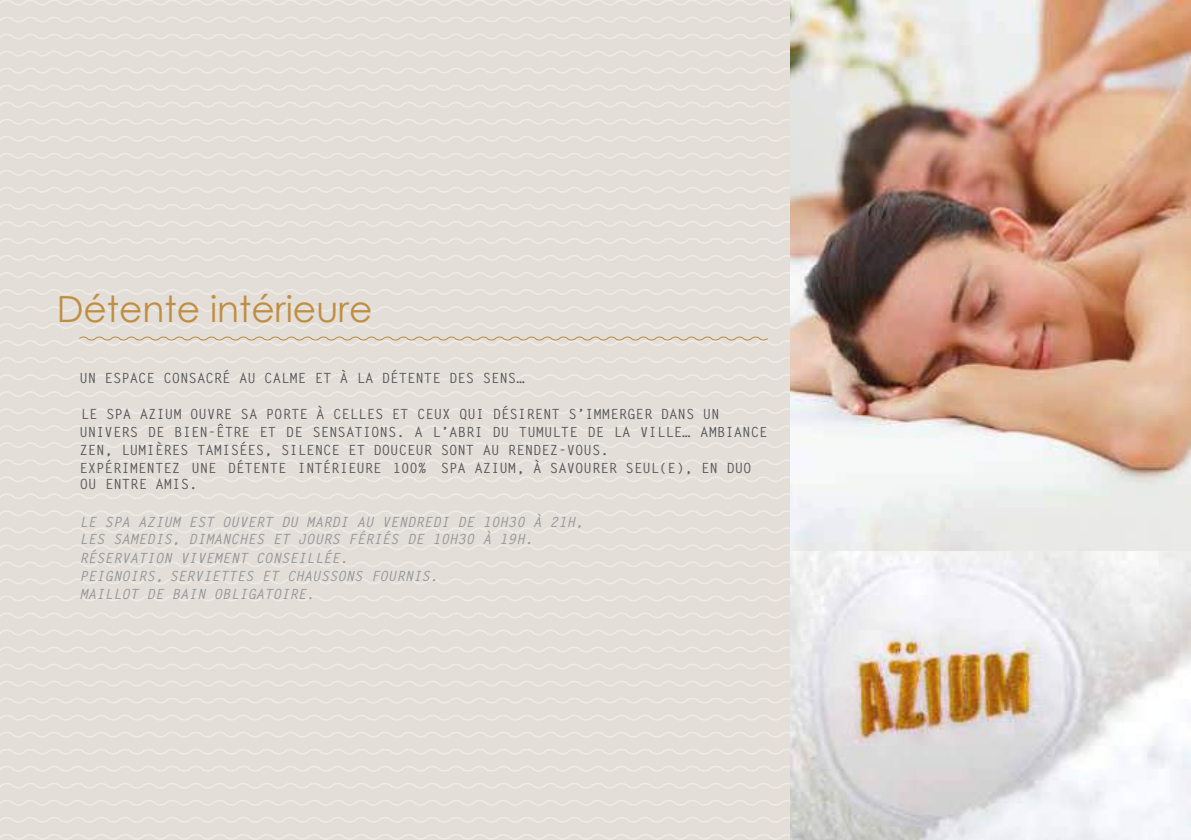
<style>
.page{position:relative;width:1191px;height:840px;background:#fff}
.page>*{position:absolute;margin:0;border:0;box-sizing:border-box;transform-origin:0 0}
.t1{font:36px "Century Gothic";color:#bf8e42}
.t2{font:700 14px/18px "Letter Gothic Std";color:#58595b}
.t3{font:italic 700 14px/18px "Letter Gothic Std";color:#95979a}
</style>
<div class="page">
<div style="left:0;top:0;width:1191px;height:839px;background:#e4ded8"></div>
<svg style="left:0;top:0;width:790px;height:5px"></svg>
<svg style="left:0;top:17px;width:790px;height:5px"></svg>
<svg style="left:0;top:34px;width:790px;height:5px"></svg>
<svg style="left:0;top:51px;width:790px;height:5px"></svg>
<svg style="left:0;top:68px;width:790px;height:5px"></svg>
<svg style="left:0;top:85px;width:790px;height:5px"></svg>
<svg style="left:0;top:102px;width:790px;height:5px"></svg>
<svg style="left:0;top:119px;width:790px;height:5px"></svg>
<svg style="left:0;top:136px;width:790px;height:5px"></svg>
<svg style="left:0;top:153px;width:790px;height:5px"></svg>
<svg style="left:0;top:170px;width:790px;height:5px"></svg>
<svg style="left:0;top:187px;width:790px;height:5px"></svg>
<svg style="left:0;top:204px;width:790px;height:6px"></svg>
<svg style="left:0;top:221px;width:790px;height:6px"></svg>
<svg style="left:0;top:238px;width:790px;height:6px"></svg>
<svg style="left:0;top:255px;width:790px;height:6px"></svg>
<svg style="left:0;top:272px;width:790px;height:6px"></svg>
<svg style="left:0;top:289px;width:790px;height:6px"></svg>
<svg style="left:0;top:306px;width:790px;height:6px"></svg>
<svg style="left:0;top:357px;width:790px;height:6px"></svg>
<svg style="left:0;top:374px;width:790px;height:6px"></svg>
<svg style="left:0;top:391px;width:790px;height:6px"></svg>
<svg style="left:0;top:408px;width:790px;height:6px"></svg>
<svg style="left:0;top:425px;width:790px;height:6px"></svg>
<svg style="left:0;top:443px;width:790px;height:5px"></svg>
<svg style="left:0;top:460px;width:790px;height:5px"></svg>
<svg style="left:0;top:477px;width:790px;height:5px"></svg>
<svg style="left:0;top:494px;width:790px;height:5px"></svg>
<svg style="left:0;top:511px;width:790px;height:5px"></svg>
<svg style="left:0;top:528px;width:790px;height:5px"></svg>
<svg style="left:0;top:545px;width:790px;height:5px"></svg>
<svg style="left:0;top:562px;width:790px;height:5px"></svg>
<svg style="left:0;top:579px;width:790px;height:5px"></svg>
<svg style="left:0;top:596px;width:790px;height:5px"></svg>
<svg style="left:0;top:613px;width:790px;height:5px"></svg>
<svg style="left:0;top:630px;width:790px;height:5px"></svg>
<svg style="left:0;top:647px;width:790px;height:5px"></svg>
<svg style="left:0;top:664px;width:790px;height:5px"></svg>
<svg style="left:0;top:681px;width:790px;height:5px"></svg>
<svg style="left:0;top:698px;width:790px;height:5px"></svg>
<svg style="left:0;top:715px;width:790px;height:5px"></svg>
<svg style="left:0;top:732px;width:790px;height:5px"></svg>
<svg style="left:0;top:749px;width:790px;height:5px"></svg>
<svg style="left:0;top:766px;width:790px;height:5px"></svg>
<svg style="left:0;top:783px;width:790px;height:5px"></svg>
<svg style="left:0;top:800px;width:790px;height:5px"></svg>
<svg style="left:0;top:817px;width:790px;height:5px"></svg>
<svg style="left:0;top:834px;width:790px;height:5px"></svg>
<img style="left:790px;top:0;width:401px;height:839px">
<svg style="left:0;top:320px;width:1191px;height:28px"></svg>
<h1 class="t1" style="left:57px;top:284px;width:317px">Détente intérieure</h1>
<p class="t2" style="left:79px;top:368px;width:447px">UN ESPACE CONSACRÉ AU CALME ET À LA DÉTENTE DES SENS…</p>
<p class="t2" style="left:79px;top:404px;width:689px">LE SPA AZIUM OUVRE SA PORTE À CELLES ET CEUX QUI DÉSIRENT S’IMMERGER DANS UN UNIVERS DE BIEN-ÊTRE ET DE SENSATIONS. A L’ABRI DU TUMULTE DE LA VILLE… AMBIANCE ZEN, LUMIÈRES TAMISÉES, SILENCE ET DOUCEUR SONT AU RENDEZ-VOUS.<br>EXPÉRIMENTEZ UNE DÉTENTE INTÉRIEURE 100% SPA AZIUM, À SAVOURER SEUL(E), EN DUO</p>
<p class="t2" style="left:80px;top:474px;width:119px">OU ENTRE AMIS.</p>
<p class="t3" style="left:79px;top:513px;width:506px;line-height:16.8px">LE SPA AZIUM EST OUVERT DU MARDI AU VENDREDI DE 10H30 À 21H,<br>LES SAMEDIS, DIMANCHES ET JOURS FÉRIÉS DE 10H30 À 19H.</p>
<p class="t3" style="left:79px;top:549px;width:360px">RÉSERVATION VIVEMENT CONSEILLÉE.<br>PEIGNOIRS, SERVIETTES ET CHAUSSONS FOURNIS.<br>MAILLOT DE BAIN OBLIGATOIRE.</p>
</div>
